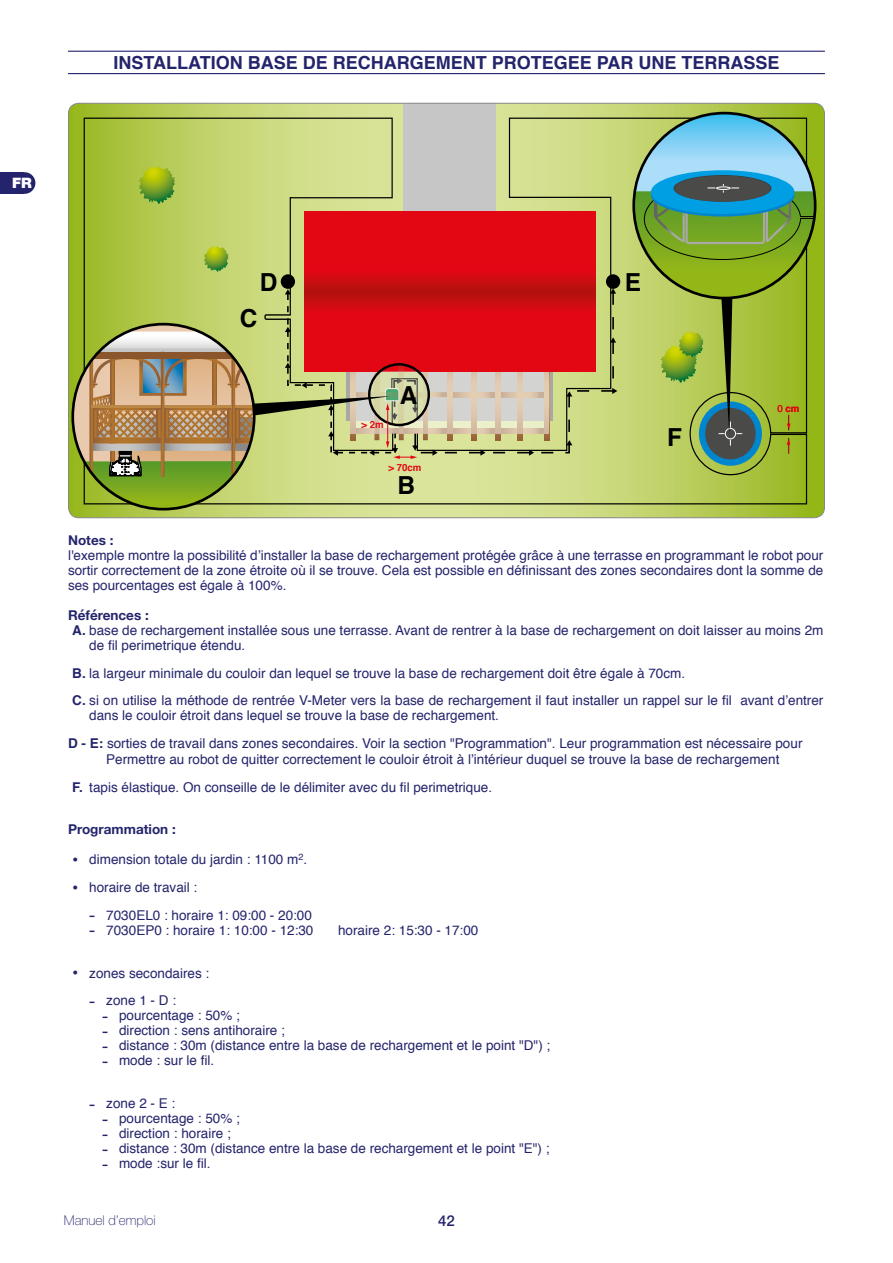
<style>
.page{position:relative;width:893px;height:1263px;background:#fff}
.page>*{position:absolute;margin:0;border:0;box-sizing:border-box;transform-origin:0 0}
.t1{font:700 24.9px "Helvetica";color:#000}
.t2{font:700 18px "Helvetica";color:#24246c}
.t3{font:500 15px "Helvetica Neue LT Std";color:#24246c}
.t4{font:900 14.4px "Helvetica Neue LT Std";color:#fff}
.t5{font:13.5px/15px "Helvetica";color:#24246c}
.t6{font:700 13.5px "Helvetica Neue";color:#24246c}
.t7{font:100 13.5px "Helvetica Neue LT Std";color:#24246c}
.t8{font:700 13.5px "Helvetica Neue LT Std";color:#24246c}
.t9{font:700 9.9px "Helvetica";color:#e30613}
.s1{font-weight:400}
.s2{font-weight:700}
.s3{font-weight:700;font-size:18px}
.s4{font-family:"Arial";font-size:18px}
</style>
<div class="page">
<div style="left:0;top:172px;width:24px;height:22px;background:#24246c"></div>
<div style="left:14px;top:172px;width:21px;height:22px;background:#24246c;border-radius:50%"></div>
<hr style="left:68px;top:51px;width:757px;height:1px;background:#24246c">
<hr style="left:68px;top:73px;width:757px;height:1px;background:#24246c">
<svg style="left:68px;top:103px;width:756px;height:415px;background:#afc455"></svg>
<div style="left:404px;top:103px;width:92px;height:146px;background:#c6c6c6"></div>
<svg style="left:83px;top:117px;width:725px;height:388px;background:#c3a560"></svg>
<svg style="left:73px;top:280px;width:544px;height:229px;background:#c09563"></svg>
<div style="left:89px;top:352px;width:144px;height:6px;background:#8b562c"></div>
<svg style="left:157px;top:410px;width:4px;height:27px"></svg>
<svg style="left:93px;top:410px;width:4px;height:27px"></svg>
<svg style="left:228px;top:410px;width:4px;height:27px"></svg>
<svg style="left:164px;top:410px;width:4px;height:27px"></svg>
<div style="left:281px;top:274px;width:14px;height:15px;background:#000;border-radius:50%"></div>
<div style="left:606px;top:274px;width:14px;height:15px;background:#000;border-radius:50%"></div>
<svg style="left:634px;top:113px;width:181px;height:341px;background:#85ad5e"></svg>
<h2 class="t2" style="left:113px;top:48px;width:668px">INSTALLATION BASE DE RECHARGEMENT PROTEGEE PAR UNE TERRASSE</h2>
<p class="t4" style="left:12px;top:174px;width:21px">FR</p>
<h1 class="t1" style="left:260px;top:262px;width:19px">D</h1>
<h1 class="t1" style="left:625px;top:262px;width:18px">E</h1>
<h1 class="t1" style="left:240px;top:298px;width:19px">C</h1>
<p class="t9" style="left:362px;top:416px;width:24px">&gt; 2m</p>
<h1 class="t1" style="left:400px;top:375px;width:19px">A</h1>
<p class="t9" style="left:388px;top:459px;width:34px">&gt; 70cm</p>
<h1 class="t1" style="left:398px;top:465px;width:19px">B</h1>
<h1 class="t1" style="left:667px;top:417px;width:16px">F</h1>
<p class="t9" style="left:777px;top:400px;width:23px"><span class="s1">0</span> cm</p>
<p class="t8" style="left:68px;top:532px;width:47px">Notes :</p>
<p class="t5" style="left:68px;top:548px;width:757px;text-align:justify">l'exemple montre la possibilité d’installer la base de rechargement protégée grâce à une terrasse en programmant le robot pour sortir correctement de la zone étroite où il se trouve. Cela est possible en définissant des zones secondaires dont la somme de ses pourcentages est égale à 100%.</p>
<p class="t6" style="left:68px;top:604px;width:82px">Références :</p>
<p class="t5" style="left:89px;top:623px;width:736px;text-indent:-17px"><span class="s2">A.</span> base de rechargement installée sous une terrasse. Avant de rentrer à la base de rechargement on doit laisser au moins 2m de fil perimetrique étendu.</p>
<p class="t5" style="left:72px;top:659px;width:753px;line-height:27.8px"><span class="s2">B.</span> la largeur minimale du couloir dan lequel se trouve la base de rechargement doit être égale à 70cm.<br><span class="s2">C.</span> si on utilise la méthode de rentrée V-Meter vers la base de rechargement il faut installer un rappel sur le fil avant d’entrer</p>
<p class="t5" style="left:68px;top:702px;width:736px;line-height:27.8px;text-indent:21px">dans le couloir étroit dans lequel se trouve la base de rechargement.<br><span class="s2">D - E:</span> sorties de travail dans zones secondaires. Voir la section "Programmation". Leur programmation est nécessaire pour</p>
<p class="t5" style="left:72px;top:746px;width:709px;line-height:27.8px;text-indent:34px">Permettre au robot de quitter correctement le couloir étroit à l’intérieur duquel se trouve la base de rechargement<br><span class="s2">F.</span> tapis élastique. On conseille de le délimiter avec du fil perimetrique.</p>
<p class="t6" style="left:68px;top:819px;width:109px">Programmation :</p>
<p class="t5" style="left:72px;top:853px;width:236px"><span class="s3">•</span> dimension totale du jardin : 1100 m<sup>2</sup>.</p>
<p class="t5" style="left:72px;top:880px;width:127px"><span class="s3">•</span> horaire de travail :</p>
<p class="t5" style="left:89px;top:908px;width:224px"><span class="s4">-</span> 7030EL0 : horaire 1: 09:00 - 20:00</p>
<p class="t5" style="left:89px;top:923px;width:226px"><span class="s4">-</span> 7030EP0 : horaire 1: 10:00 - 12:30</p>
<p class="t5" style="left:338px;top:923px;width:142px">horaire 2: 15:30 - 17:00</p>
<p class="t5" style="left:72px;top:966px;width:139px"><span class="s3">•</span> zones secondaires :</p>
<p class="t5" style="left:89px;top:994px;width:88px"><span class="s4">-</span> zone 1 - D :</p>
<p class="t5" style="left:102px;top:1009px;width:139px"><span class="s4">-</span> pourcentage : 50% ;</p>
<p class="t5" style="left:102px;top:1024px;width:184px"><span class="s4">-</span> direction : sens antihoraire ;</p>
<p class="t5" style="left:102px;top:1039px;width:450px"><span class="s4">-</span> distance : 30m (distance entre la base de rechargement et le point "D") ;</p>
<p class="t5" style="left:102px;top:1054px;width:114px"><span class="s4">-</span> mode : sur le fil.</p>
<p class="t5" style="left:89px;top:1096px;width:88px"><span class="s4">-</span> zone 2 - E :</p>
<p class="t5" style="left:102px;top:1111px;width:139px"><span class="s4">-</span> pourcentage : 50% ;</p>
<p class="t5" style="left:102px;top:1126px;width:130px"><span class="s4">-</span> direction : horaire ;</p>
<p class="t5" style="left:102px;top:1141px;width:449px"><span class="s4">-</span> distance : 30m (distance entre la base de rechargement et le point "E") ;</p>
<p class="t5" style="left:102px;top:1156px;width:110px"><span class="s4">-</span> mode :sur le fil.</p>
<p class="t7" style="left:64px;top:1212px;width:94px">Manuel d’emploi</p>
<p class="t3" style="left:438px;top:1211px;width:18px">42</p>
</div>
